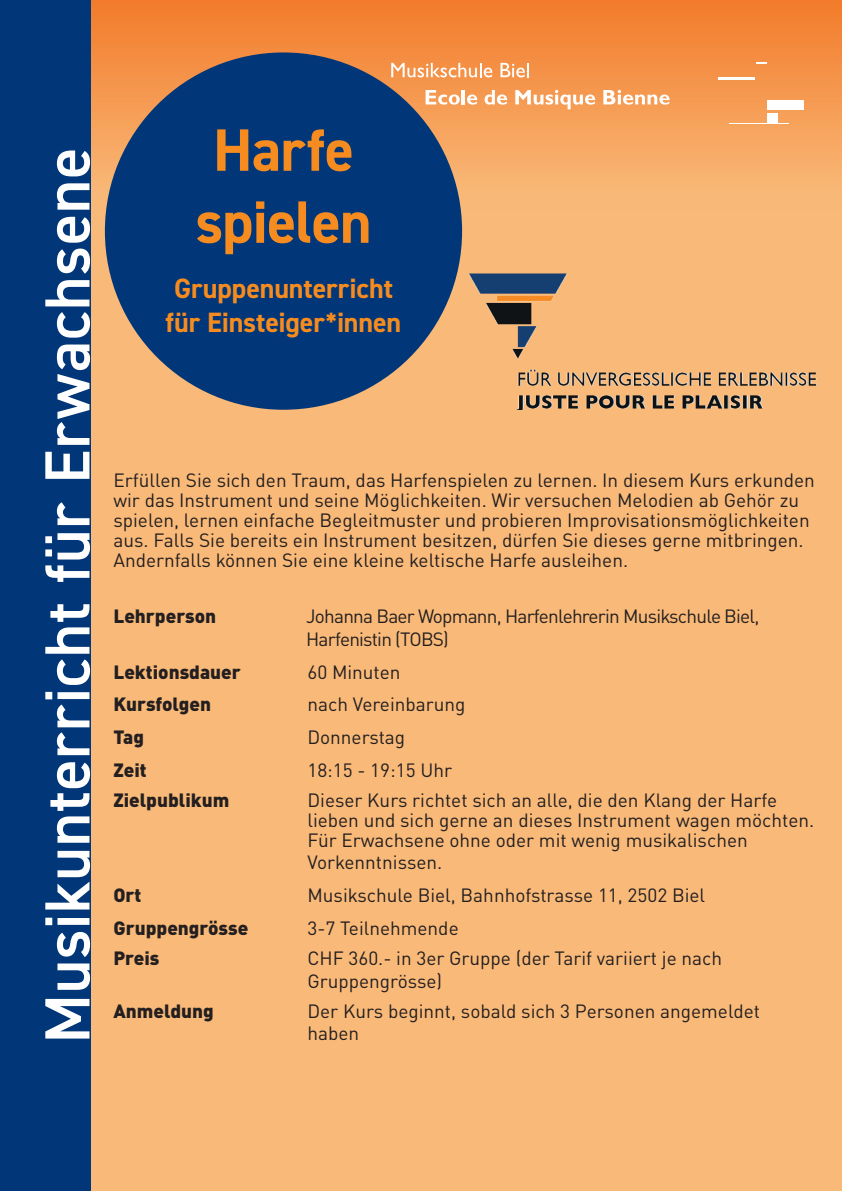
<style>
.page{position:relative;width:842px;height:1191px;background:#f9b978}
.page>*{position:absolute;margin:0;border:0;box-sizing:border-box;transform-origin:0 0}
.t1{font:600 64px "DIN2014";letter-spacing:.01em;color:#fff}
.t2{font:700 60px/72px "DIN2014";letter-spacing:-.015em;color:#f68b1f}
.t3{font:700 28px/33.6px "DIN2014";letter-spacing:-.005em;color:#f68b1f}
.t4{font:19px/20px "DIN Pro";color:#231f20}
.t5{font:900 19px "DIN Pro";color:#231f20}
.t6{font:19px/22.8px "DIN Pro";letter-spacing:-.04em;color:#231f20}
</style>
<div class="page">
<div style="left:0;top:0;width:842px;height:210px;background:linear-gradient(to bottom,#f27b2b,#f9bc7c)"></div>
<img style="left:468px;top:273px;width:349px;height:137px">
<div style="left:0;top:0;width:91px;height:1191px;background:#013778"></div>
<svg style="left:391px;top:63px;width:101px;height:14px"></svg>
<svg style="left:500px;top:63px;width:29px;height:14px"></svg>
<svg style="left:426px;top:90px;width:34px;height:15px"></svg>
<hr style="left:462px;top:90px;width:3px;height:14px;background:#fff">
<svg style="left:467px;top:94px;width:10px;height:11px"></svg>
<svg style="left:484px;top:90px;width:23px;height:15px"></svg>
<svg style="left:515px;top:90px;width:80px;height:19px"></svg>
<svg style="left:603px;top:90px;width:67px;height:15px"></svg>
<div style="left:767px;top:114px;width:11px;height:9px;background:#fff"></div>
<div style="left:767px;top:100px;width:37px;height:10px;background:#fff"></div>
<hr style="left:718px;top:77px;width:36px;height:2px;background:#fff">
<svg style="left:756px;top:62px;width:11px;height:2px"></svg>
<hr style="left:729px;top:123px;width:60px;height:1px;background:#fff">
<div style="left:105px;top:52px;width:357px;height:358px;background:#013778;border-radius:50%"></div>
<h1 class="t1" style="left:25px;top:1043px;width:897px;rotate:-90deg">Musikunterricht für Erwachsene</h1>
<h2 class="t2" style="left:195px;top:113px;width:178px">Harfe spielen</h2>
<h3 class="t3" style="left:166px;top:271px;width:237px">Gruppenunterricht für Einsteiger*innen</h3>
<p class="t4" style="left:113px;top:468px;width:703px">Erfüllen Sie sich den Traum, das Harfenspielen zu lernen. In diesem Kurs erkunden wir das Instrument und seine Möglichkeiten. Wir versuchen Melodien ab Gehör zu spielen, lernen einfache Begleitmuster und probieren Improvisationsmöglichkeiten aus. Falls Sie bereits ein Instrument besitzen, dürfen Sie dieses gerne mitbringen.<br>Andernfalls können Sie eine kleine keltische Harfe ausleihen.</p>
<p class="t5" style="left:113px;top:600px;width:104px">Lehrperson</p>
<p class="t6" style="left:306px;top:603px;width:455px">Johanna Baer Wopmann, Harfenlehrerin Musikschule Biel,<br>Harfenistin (TOBS)</p>
<p class="t5" style="left:113px;top:655px;width:129px">Lektionsdauer</p>
<p class="t4" style="left:307px;top:660px;width:95px">60 Minuten</p>
<p class="t5" style="left:113px;top:688px;width:99px">Kursfolgen</p>
<p class="t4" style="left:307px;top:692px;width:160px">nach Vereinbarung</p>
<p class="t5" style="left:113px;top:721px;width:32px">Tag</p>
<p class="t4" style="left:307px;top:725px;width:99px">Donnerstag</p>
<p class="t5" style="left:113px;top:754px;width:35px">Zeit</p>
<p class="t4" style="left:307px;top:758px;width:146px">18:15 - 19:15 Uhr</p>
<p class="t5" style="left:113px;top:784px;width:117px">Zielpublikum</p>
<p class="t4" style="left:307px;top:788px;width:508px">Dieser Kurs richtet sich an alle, die den Klang der Harfe lieben und sich gerne an dieses Instrument wagen möchten.<br>Für Erwachsene ohne oder mit wenig musikalischen</p>
<p class="t4" style="left:307px;top:850px;width:136px">Vorkenntnissen.</p>
<p class="t5" style="left:113px;top:878px;width:30px">Ort</p>
<p class="t4" style="left:307px;top:883px;width:399px">Musikschule Biel, Bahnhofstrasse 11, 2502 Biel</p>
<p class="t5" style="left:113px;top:911px;width:136px">Gruppengrösse</p>
<p class="t4" style="left:307px;top:916px;width:153px">3-7 Teilnehmende</p>
<p class="t5" style="left:113px;top:941px;width:48px">Preis</p>
<p class="t4" style="left:307px;top:944px;width:416px;line-height:22.8px">CHF 360.- in 3er Gruppe (der Tarif variiert je nach<br>Gruppengrösse)</p>
<p class="t5" style="left:113px;top:994px;width:102px">Anmeldung</p>
<p class="t4" style="left:307px;top:998px;width:454px">Der Kurs beginnt, sobald sich 3 Personen angemeldet</p>
<p class="t4" style="left:307px;top:1021px;width:53px">haben</p>
</div>
